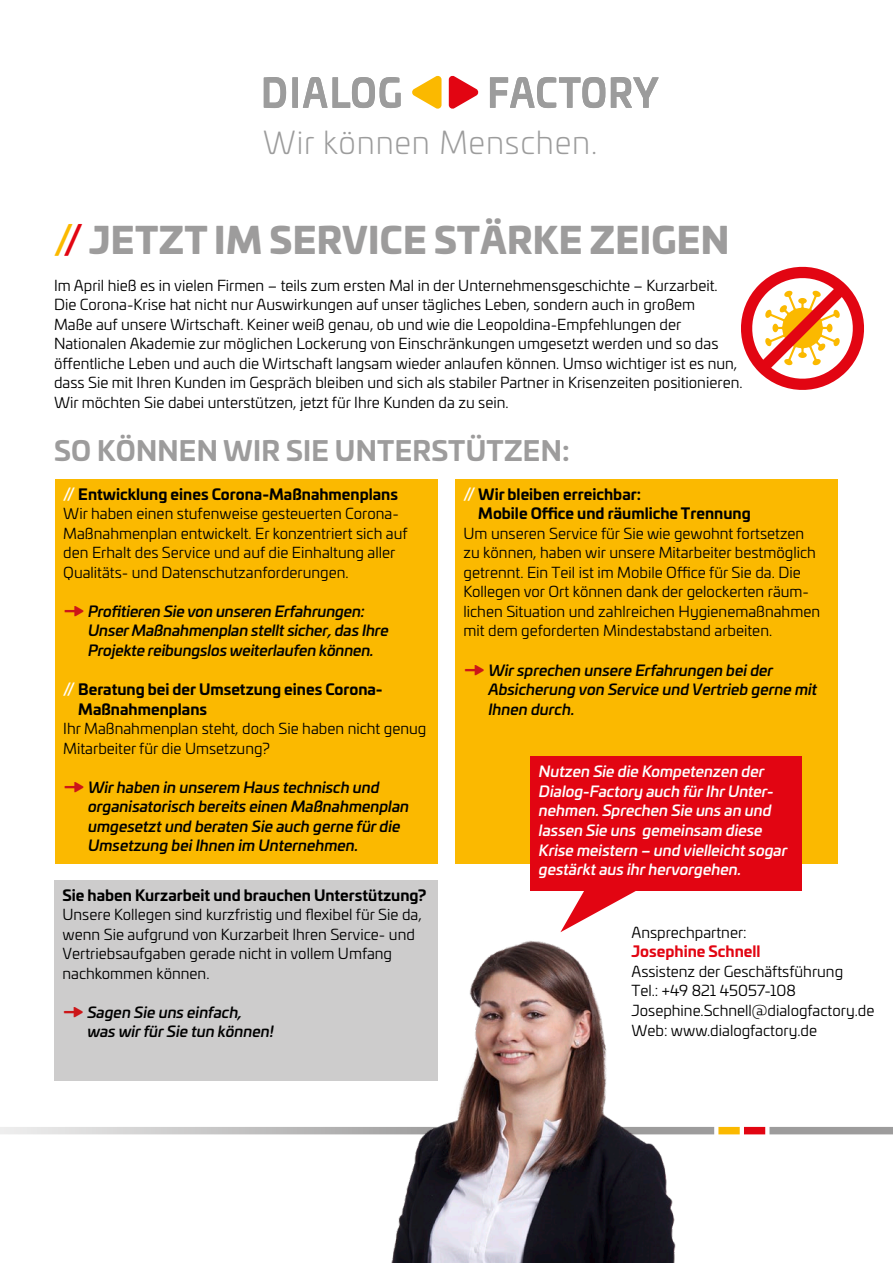
<style>
.page{position:relative;width:893px;height:1263px;background:#fff}
.page>*{position:absolute;margin:0;border:0;box-sizing:border-box;transform-origin:0 0}
.DFY-Head{font:900 36px "Univia Pro";letter-spacing:.01em;color:#9d9c9c}
.t1{font:300 31.5px "Univia Pro";letter-spacing:.025em;color:#9c9c9c}
.DFY-Head-2{font:700 27px "Univia Pro";letter-spacing:.01em;color:#9d9c9c}
.DFY-Grundtext{font:15px/19.5px "Univia Pro";color:#000}
.DFY-Grundtext-2{font:italic 500 15px/19.5px "Univia Pro";color:#000}
.DFY-Grundtext-3{font:700 15px/19.5px "Univia Pro";color:#000}
.DFY-Grundtext-4{font:italic 500 15px/19.5px "Univia Pro";color:#fff}
.DFY-Grundtext-5{font:700 15px "Univia Pro";color:#e20512}
.s1{font-family:"Univia Pro Ultra";font-weight:400;color:#fbb900}
.s2{font-family:"Univia Pro Ultra";font-weight:400;color:#e20512}
.s3{font-family:"Univia Pro Ultra";font-weight:400;color:#fff}
.s4{font-size:24px;color:#cc1619}
</style>
<div class="page">
<div style="left:769px;top:1127px;width:124px;height:7px;background:#9d9c9c"></div>
<svg style="left:0;top:1127px;width:714px;height:7px;background:#cdcccc"></svg>
<div style="left:718px;top:1127px;width:22px;height:7px;background:#fbb900"></div>
<div style="left:744px;top:1127px;width:21px;height:7px;background:#e20512"></div>
<div style="left:55px;top:479px;width:382px;height:385px;background:#fbb900"></div>
<div style="left:54px;top:880px;width:384px;height:201px;background:#cdcccc"></div>
<div style="left:455px;top:479px;width:382px;height:385px;background:#fbb900"></div>
<div style="left:530px;top:757px;width:271px;height:134px;background:#e20512"></div>
<svg style="left:741px;top:266px;width:123px;height:124px"></svg>
<img style="left:355px;top:932px;width:351px;height:331px">
<svg style="left:560px;top:891px;width:76px;height:41px"></svg>
<svg style="left:490px;top:77px;width:115px;height:31px"></svg>
<svg style="left:611px;top:77px;width:48px;height:31px"></svg>
<svg style="left:412px;top:75px;width:29px;height:34px"></svg>
<svg style="left:449px;top:75px;width:30px;height:34px"></svg>
<svg style="left:264px;top:77px;width:22px;height:31px"></svg>
<div style="left:292px;top:77px;width:6px;height:31px;background:#9c9c9c"></div>
<svg style="left:303px;top:77px;width:98px;height:31px"></svg>
<p class="t1" style="left:263px;top:120px;width:336px">Wir können Menschen.</p>
<p class="DFY-Head" style="left:54px;top:211px;width:677px"><span class="s1">/</span><span class="s2">/</span> JETZT IM SERVICE STÄRKE ZEIGEN</p>
<p class="DFY-Grundtext" style="left:54px;top:275px;width:690px">Im April hieß es in vielen Firmen – teils zum ersten Mal in der Unternehmensgeschichte – Kurzarbeit.<br>Die Corona-Krise hat nicht nur Auswirkungen auf unser tägliches Leben, sondern auch in großem<br>Maße auf unsere Wirtschaft. Keiner weiß genau, ob und wie die Leopoldina-Empfehlungen der Nationalen Akademie zur möglichen Lockerung von Einschränkungen umgesetzt werden und so das öffentliche Leben und auch die Wirtschaft langsam wieder anlaufen können. Umso wichtiger ist es nun, dass Sie mit Ihren Kunden im Gespräch bleiben und sich als stabiler Partner in Krisenzeiten positionieren.</p>
<p class="DFY-Grundtext" style="left:54px;top:392px;width:456px">Wir möchten Sie dabei unterstützen, jetzt für Ihre Kunden da zu sein.</p>
<p class="DFY-Head-2" style="left:54px;top:429px;width:517px">SO KÖNNEN WIR SIE UNTERSTÜTZEN:</p>
<p class="DFY-Grundtext-3" style="left:63px;top:483px;width:336px"><span class="s3">//</span> Entwicklung eines Corona-Maßnahmenplans</p>
<p class="DFY-Grundtext" style="left:63px;top:503px;width:346px">Wir haben einen stufenweise gesteuerten Corona-Maßnahmenplan entwickelt. Er konzentriert sich auf den Erhalt des Service und auf die Einhaltung aller Qualitäts- und Datenschutzanforderungen.</p>
<p class="DFY-Grundtext-2" style="left:88px;top:601px;width:302px;text-indent:-25px"><span class="s4">→</span> Profitieren Sie von unseren Erfahrungen:<br>Unser Maßnahmenplan stellt sicher, das Ihre<br>Projekte reibungslos weiterlaufen können.</p>
<p class="DFY-Grundtext-3" style="left:78px;top:678px;width:306px;text-indent:-15px"><span class="s3">//</span> Beratung bei der Umsetzung eines Corona-<br>Maßnahmenplans</p>
<p class="DFY-Grundtext" style="left:63px;top:718px;width:365px">Ihr Maßnahmenplan steht, doch Sie haben nicht genug<br>Mitarbeiter für die Umsetzung?</p>
<p class="DFY-Grundtext-2" style="left:88px;top:776px;width:323px;text-indent:-25px"><span class="s4">→</span> Wir haben in unserem Haus technisch und organisatorisch bereits einen Maßnahmenplan umgesetzt und beraten Sie auch gerne für die Umsetzung bei Ihnen im Unternehmen.</p>
<p class="DFY-Grundtext-3" style="left:63px;top:884px;width:365px">Sie haben Kurzarbeit und brauchen Unterstützung?</p>
<p class="DFY-Grundtext" style="left:63px;top:904px;width:361px">Unsere Kollegen sind kurzfristig und flexibel für Sie da, wenn Sie aufgrund von Kurzarbeit Ihren Service- und Vertriebsaufgaben gerade nicht in vollem Umfang nachkommen können.</p>
<p class="DFY-Grundtext-2" style="left:87px;top:1001px;width:188px;text-indent:-25px"><span class="s4">→</span> Sagen Sie uns einfach, was wir für Sie tun können!</p>
<p class="DFY-Grundtext-3" style="left:478px;top:483px;width:274px;text-indent:-15px"><span class="s3">//</span> Wir bleiben erreichbar:<br>Mobile Office und räumliche Trennung</p>
<p class="DFY-Grundtext" style="left:463px;top:523px;width:358px">Um unseren Service für Sie wie gewohnt fortsetzen zu können, haben wir unsere Mitarbeiter bestmöglich getrennt. Ein Teil ist im Mobile Office für Sie da. Die Kollegen vor Ort können dank der gelockerten räum&shy;lichen Situation und zahlreichen Hygienemaßnahmen mit dem geforderten Mindestabstand arbeiten.</p>
<p class="DFY-Grundtext-2" style="left:488px;top:659px;width:330px;text-indent:-25px"><span class="s4">→</span> Wir sprechen unsere Erfahrungen bei der<br>Absicherung von Service und Vertrieb gerne mit<br>Ihnen durch.</p>
<p class="DFY-Grundtext-4" style="left:539px;top:761px;width:250px">Nutzen Sie die Kompetenzen der<br>Dialog-Factory auch für Ihr Unter&shy;nehmen. Sprechen Sie uns an und lassen Sie uns gemeinsam diese<br>Krise meistern – und vielleicht sogar gestärkt aus ihr hervorgehen.</p>
<p class="DFY-Grundtext" style="left:631px;top:922px;width:117px">Ansprechpartner:</p>
<p class="DFY-Grundtext-5" style="left:631px;top:940px;width:131px">Josephine Schnell</p>
<p class="DFY-Grundtext" style="left:631px;top:961px;width:213px">Assistenz der Geschäftsführung</p>
<p class="DFY-Grundtext" style="left:631px;top:980px;width:166px">Tel.: +49 821 45057-108</p>
<p class="DFY-Grundtext" style="left:631px;top:1000px;width:244px">Josephine.Schnell@dialogfactory.de</p>
<p class="DFY-Grundtext" style="left:631px;top:1019px;width:187px">Web: www.dialogfactory.de</p>
</div>
